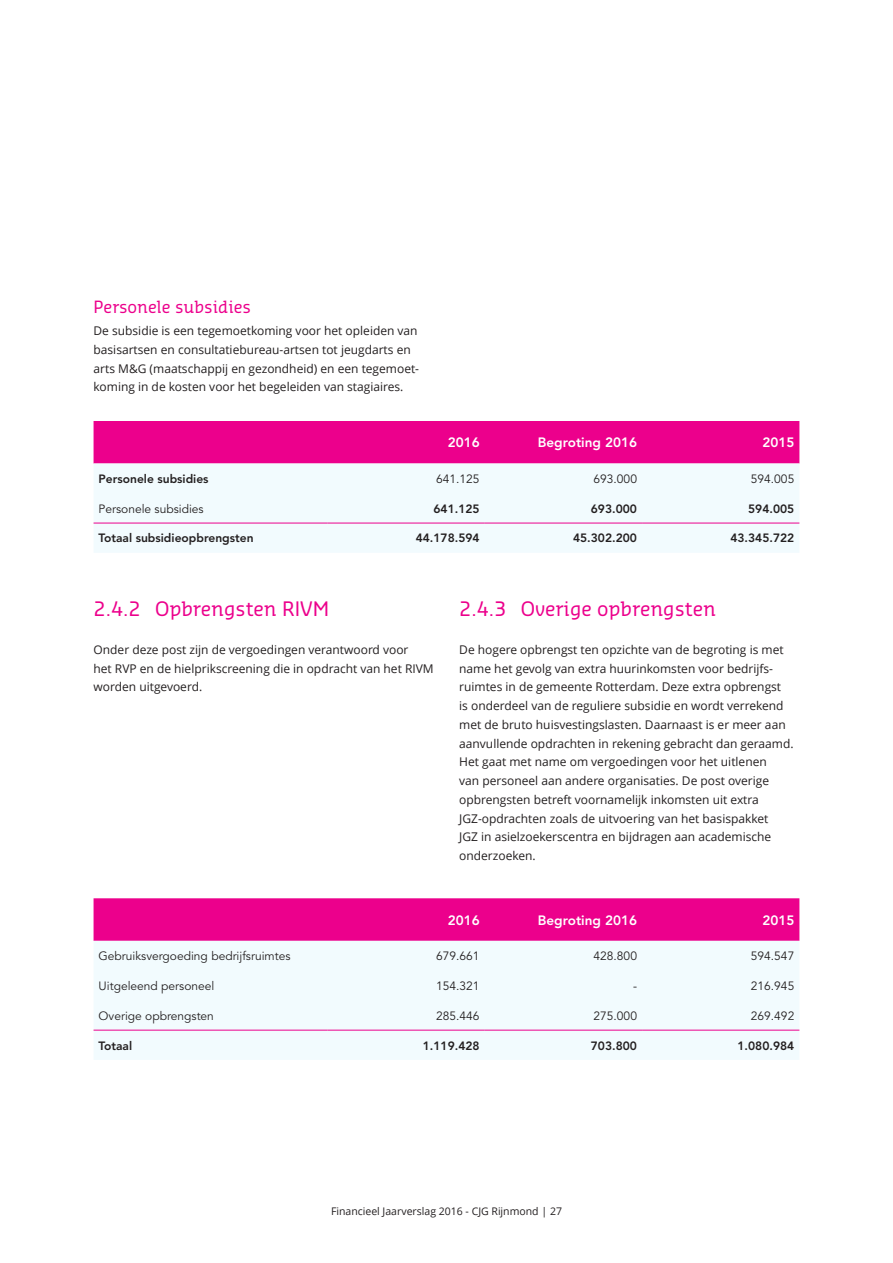
<style>
.page{position:relative;width:893px;height:1263px;background:#fff}
.page>*{position:absolute;margin:0;border:0;box-sizing:border-box;transform-origin:0 0}
._1_1_1_Titels{font:19.5px "Sansa Slab Pro";color:#ec008c}
.Subkoppen{font:16.5px "Sansa Slab Pro";color:#ec008c}
.Tabel_Body_Right{font:800 13.5px "Avenir";color:#fff}
.Body{font:12px/18.8px "Open Sans";color:#231f20}
.Tabel_Body_Left{font:12px "Avenir";color:#231f20}
.Tabel_Body_Right-2{font:12px "Avenir";color:#231f20}
.Tabel_Body_Right-3{font:800 12px "Avenir";color:#231f20}
.Tabel_Body_Left-2{font:800 12px "Avenir";color:#231f20}
.t1{font:10.5px "Open Sans";color:#231f20}
</style>
<div class="page">
<div style="left:94px;top:421px;width:705px;height:42px;background:#ec008c"></div>
<div style="left:94px;top:463px;width:705px;height:90px;background:#f2fbfe"></div>
<hr style="left:94px;top:523px;width:233px;height:1px;background:#ec008c">
<hr style="left:327px;top:523px;width:158px;height:1px;background:#ec008c">
<hr style="left:485px;top:523px;width:157px;height:1px;background:#ec008c">
<hr style="left:642px;top:523px;width:157px;height:1px;background:#ec008c">
<div style="left:94px;top:898px;width:705px;height:43px;background:#ec008c"></div>
<div style="left:94px;top:941px;width:705px;height:119px;background:#f2fbfe"></div>
<hr style="left:94px;top:1030px;width:233px;height:1px;background:#ec008c">
<hr style="left:327px;top:1030px;width:158px;height:1px;background:#ec008c">
<hr style="left:485px;top:1030px;width:157px;height:1px;background:#ec008c">
<hr style="left:642px;top:1030px;width:157px;height:1px;background:#ec008c">
<p class="Subkoppen" style="left:94px;top:296px;width:159px">Personele subsidies</p>
<p class="Body" style="left:94px;top:321px;width:326px">De subsidie is een tegemoetkoming voor het opleiden van basisartsen en consultatiebureau-artsen tot jeugdarts en arts M&amp;G (maatschappij en gezondheid) en een tegemoet&shy;koming in de kosten voor het begeleiden van stagiaires.</p>
<p class="Tabel_Body_Right" style="left:448px;top:435px;width:33px">2016</p>
<p class="Tabel_Body_Right" style="left:538px;top:435px;width:101px">Begroting 2016</p>
<p class="Tabel_Body_Right" style="left:762px;top:435px;width:33px">2015</p>
<p class="Tabel_Body_Left-2" style="left:99px;top:472px;width:111px">Personele subsidies</p>
<p class="Tabel_Body_Right-2" style="left:436px;top:472px;width:45px">641.125</p>
<p class="Tabel_Body_Right-2" style="left:594px;top:472px;width:45px">693.000</p>
<p class="Tabel_Body_Right-2" style="left:751px;top:472px;width:45px">594.005</p>
<p class="Tabel_Body_Left" style="left:99px;top:502px;width:107px">Personele subsidies</p>
<p class="Tabel_Body_Right-3" style="left:433px;top:501px;width:48px">641.125</p>
<p class="Tabel_Body_Right-3" style="left:591px;top:501px;width:48px">693.000</p>
<p class="Tabel_Body_Right-3" style="left:748px;top:501px;width:48px">594.005</p>
<p class="Tabel_Body_Left-2" style="left:99px;top:531px;width:156px">Totaal subsidieopbrengsten</p>
<p class="Tabel_Body_Right-3" style="left:416px;top:531px;width:65px">44.178.594</p>
<p class="Tabel_Body_Right-3" style="left:573px;top:531px;width:65px">45.302.200</p>
<p class="Tabel_Body_Right-3" style="left:730px;top:531px;width:65px">43.345.722</p>
<p class="_1_1_1_Titels" style="left:94px;top:596px;width:237px">2.4.2 Opbrengsten RIVM</p>
<p class="Body" style="left:94px;top:640px;width:342px">Onder deze post zijn de vergoedingen verantwoord voor<br>het RVP en de hielprikscreening die in opdracht van het RIVM worden uitgevoerd.</p>
<p class="_1_1_1_Titels" style="left:459px;top:596px;width:258px">2.4.3 Overige opbrengsten</p>
<p class="Body" style="left:459px;top:640px;width:336px">De hogere opbrengst ten opzichte van de begroting is met name het gevolg van extra huurinkomsten voor bedrijfs&shy;ruimtes in de gemeente Rotterdam. Deze extra opbrengst<br>is onderdeel van de reguliere subsidie en wordt verrekend met de bruto huisvestingslasten. Daarnaast is er meer aan aanvullende opdrachten in rekening gebracht dan geraamd.<br>Het gaat met name om vergoedingen voor het uitlenen<br>van personeel aan andere organisaties. De post overige opbrengsten betreft voornamelijk inkomsten uit extra JGZ-opdrachten zoals de uitvoering van het basispakket<br>JGZ in asielzoekerscentra en bijdragen aan academische onderzoeken.</p>
<p class="Tabel_Body_Right" style="left:448px;top:912px;width:33px">2016</p>
<p class="Tabel_Body_Right" style="left:538px;top:912px;width:101px">Begroting 2016</p>
<p class="Tabel_Body_Right" style="left:762px;top:912px;width:33px">2015</p>
<p class="Tabel_Body_Left" style="left:99px;top:949px;width:193px">Gebruiksvergoeding bedrijfsruimtes</p>
<p class="Tabel_Body_Right-2" style="left:436px;top:949px;width:45px">679.661</p>
<p class="Tabel_Body_Right-2" style="left:594px;top:949px;width:45px">428.800</p>
<p class="Tabel_Body_Right-2" style="left:751px;top:949px;width:45px">594.547</p>
<p class="Tabel_Body_Left" style="left:99px;top:979px;width:117px">Uitgeleend personeel</p>
<p class="Tabel_Body_Right-2" style="left:436px;top:979px;width:45px">154.321</p>
<p class="Tabel_Body_Right-2" style="left:633px;top:979px;width:5px">-</p>
<p class="Tabel_Body_Right-2" style="left:751px;top:979px;width:45px">216.945</p>
<p class="Tabel_Body_Left" style="left:99px;top:1009px;width:117px">Overige opbrengsten</p>
<p class="Tabel_Body_Right-2" style="left:436px;top:1009px;width:45px">285.446</p>
<p class="Tabel_Body_Right-2" style="left:594px;top:1009px;width:45px">275.000</p>
<p class="Tabel_Body_Right-2" style="left:751px;top:1009px;width:45px">269.492</p>
<p class="Tabel_Body_Left-2" style="left:99px;top:1038px;width:35px">Totaal</p>
<p class="Tabel_Body_Right-3" style="left:423px;top:1038px;width:58px">1.119.428</p>
<p class="Tabel_Body_Right-3" style="left:591px;top:1038px;width:48px">703.800</p>
<p class="Tabel_Body_Right-3" style="left:737px;top:1038px;width:58px">1.080.984</p>
<p class="t1" style="left:331px;top:1204px;width:232px">Financieel Jaarverslag 2016 - CJG Rijnmond | 27</p>
</div>
